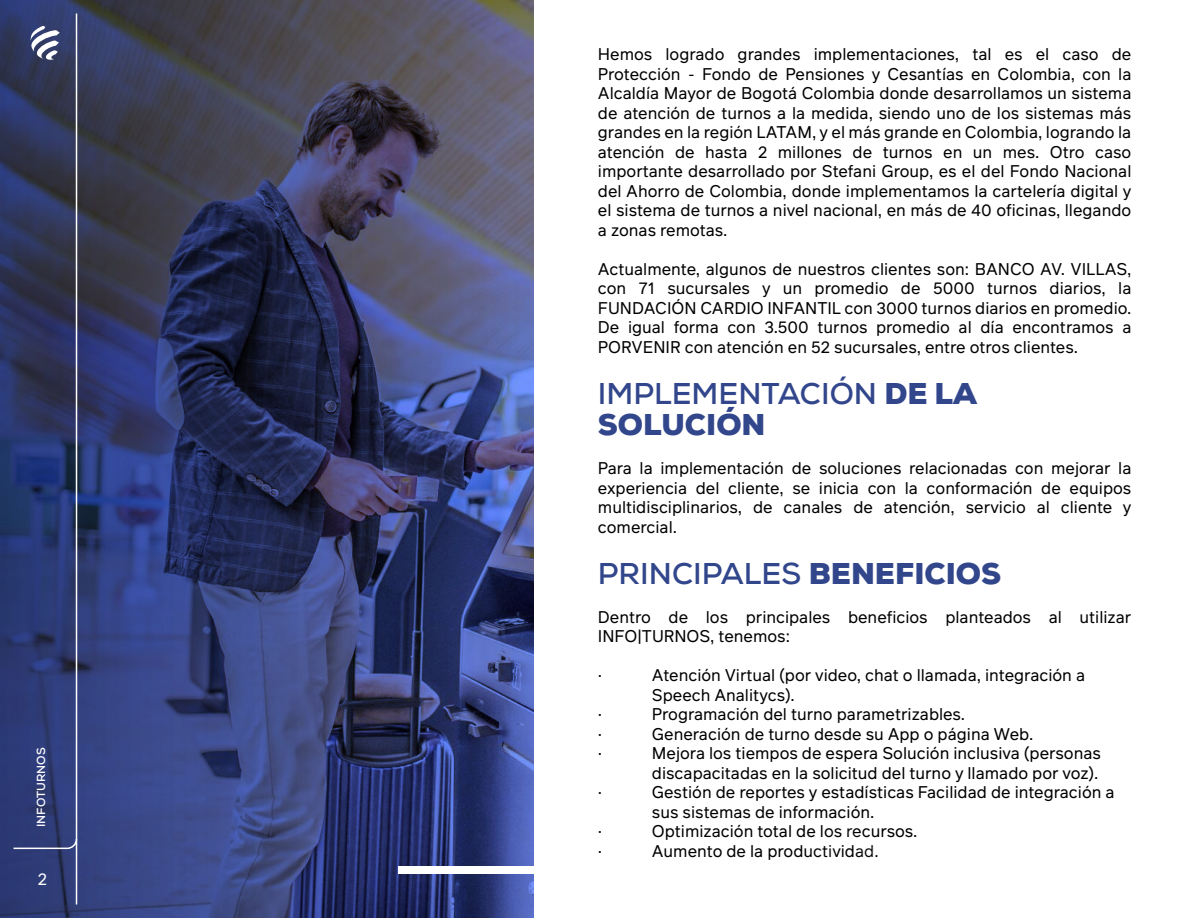
<style>
.page{position:relative;width:1188px;height:918px;background:#fff}
.page>*{position:absolute;margin:0;border:0;box-sizing:border-box;transform-origin:0 0}
.t1{font:700 30px/31.5px "Nexa";color:#32468c}
.t2{font:16.5px/19.5px "Infra";color:#000}
.t3{font:16.5px "Infra";color:#fff}
.t4{font:700 11.7px "Nexa";color:#fff}
.s1{font-weight:900}
</style>
<div class="page">
<svg style="left:0;top:0;width:534px;height:918px;background:#38406c"></svg>
<svg style="left:31px;top:26px;width:29px;height:34px"></svg>
<div style="left:399px;top:866px;width:139px;height:8px;background:#fff"></div>
<hr style="left:76px;top:14px;width:1px;height:890px;background:#fff">
<svg style="left:12px;top:837px;width:66px;height:13px"></svg>
<p class="t4" style="left:33px;top:827px;width:81px;rotate:-90deg">INFOTURNOS</p>
<p class="t3" style="left:38px;top:867px;width:11px">2</p>
<p class="t2" style="left:598px;top:44px;width:535px;text-align:justify">Hemos logrado grandes implementaciones, tal es el caso de Protección - Fondo de Pensiones y Cesantías en Colombia, con la Alcaldía Mayor de Bogotá Colombia donde desarrollamos un sistema de atención de turnos a la medida, siendo uno de los sistemas más grandes en la región LATAM, y el más grande en Colombia, logrando la atención de hasta 2 millones de turnos en un mes. Otro caso importante desarrollado por Stefani Group, es el del Fondo Nacional del Ahorro de Colombia, donde implementamos la cartelería digital y el sistema de turnos a nivel nacional, en más de 40 oficinas, llegando a zonas remotas.</p>
<p class="t2" style="left:598px;top:259px;width:535px;text-align:justify">Actualmente, algunos de nuestros clientes son: BANCO AV. VILLAS, con 71 sucursales y un promedio de 5000 turnos diarios, la FUNDACIÓN CARDIO INFANTIL con 3000 turnos diarios en promedio.<br>De igual forma con 3.500 turnos promedio al día encontramos a PORVENIR con atención en 52 sucursales, entre otros clientes.</p>
<h1 class="t1" style="left:598px;top:377px;width:381px">IMPLEMENTACIÓN <span class="s1">DE LA<br>SOLUCIÓN</span></h1>
<p class="t2" style="left:598px;top:458px;width:535px;text-align:justify">Para la implementación de soluciones relacionadas con mejorar la experiencia del cliente, se inicia con la conformación de equipos multidisciplinarios, de canales de atención, servicio al cliente y comercial.</p>
<h1 class="t1" style="left:598px;top:557px;width:405px">PRINCIPALES <span class="s1">BENEFICIOS</span></h1>
<p class="t2" style="left:598px;top:607px;width:535px">Dentro de los principales beneficios planteados al utilizar<br>INFO|TURNOS, tenemos:</p>
<p class="t2" style="left:598px;top:665px;width:6px">·</p>
<p class="t2" style="left:652px;top:665px;width:435px">Atención Virtual (por video, chat o llamada, integración a<br>Speech Analitycs).</p>
<p class="t2" style="left:598px;top:704px;width:6px">·</p>
<p class="t2" style="left:652px;top:704px;width:315px">Programación del turno parametrizables.</p>
<p class="t2" style="left:598px;top:724px;width:6px">·</p>
<p class="t2" style="left:652px;top:724px;width:383px">Generación de turno desde su App o página Web.</p>
<p class="t2" style="left:598px;top:743px;width:6px">·</p>
<p class="t2" style="left:652px;top:743px;width:451px">Mejora los tiempos de espera Solución inclusiva (personas discapacitadas en la solicitud del turno y llamado por voz).</p>
<p class="t2" style="left:598px;top:782px;width:6px">·</p>
<p class="t2" style="left:652px;top:782px;width:464px">Gestión de reportes y estadísticas Facilidad de integración a sus sistemas de información.</p>
<p class="t2" style="left:598px;top:821px;width:6px">·</p>
<p class="t2" style="left:652px;top:821px;width:267px">Optimización total de los recursos.</p>
<p class="t2" style="left:598px;top:841px;width:6px">·</p>
<p class="t2" style="left:652px;top:841px;width:228px">Aumento de la productividad.</p>
</div>
